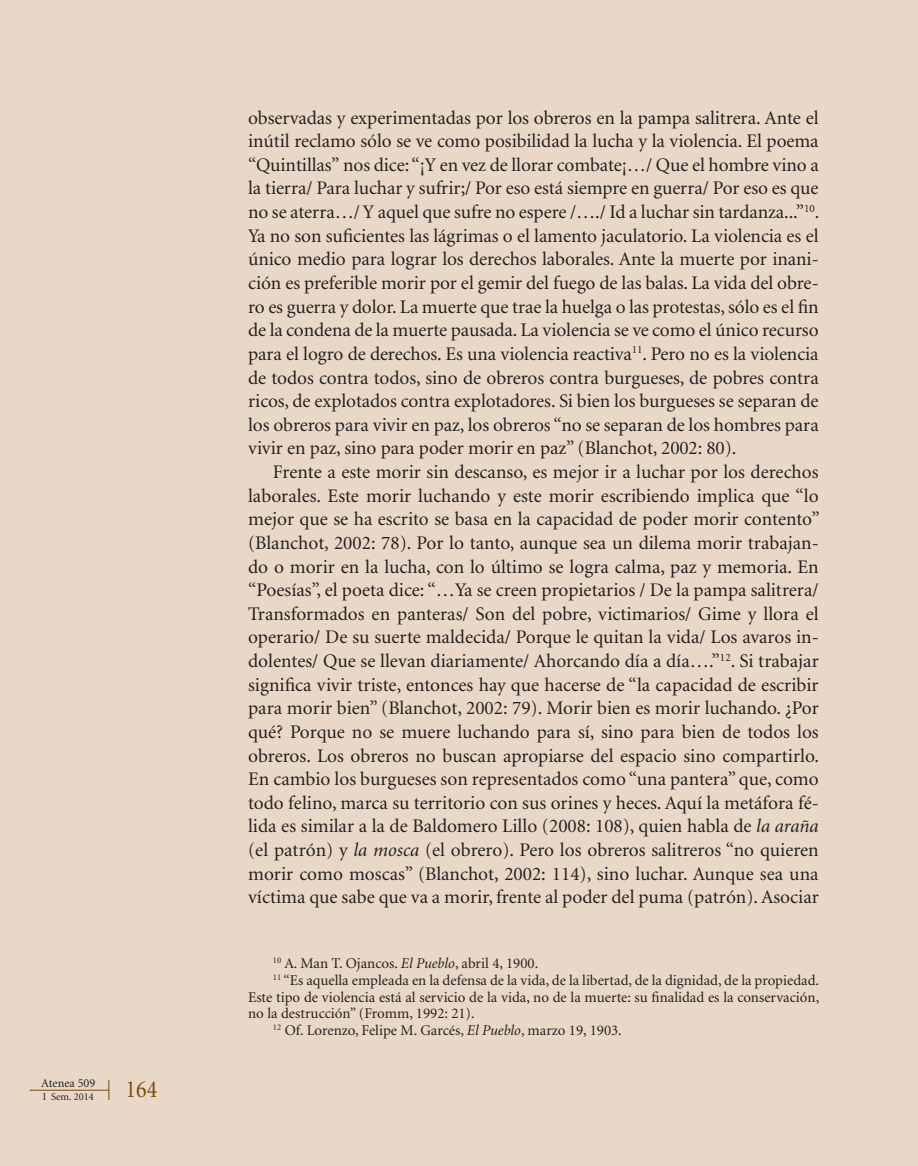
<style>
.page{position:relative;width:918px;height:1166px;background:#e9d8c7}
.page>*{position:absolute;margin:0;border:0;box-sizing:border-box;transform-origin:0 0}
.t1{font:24.5px "Minion";color:#7d4704;scale:.9 1}
.t2{font:19.25px/23.6px "Minion";letter-spacing:-.005em;color:#231f20;text-align:justify}
.Texto_nota_al_final{font:14.88px/16.6px "Minion";color:#231f20;text-align:justify}
.t3{font:12.25px "Minion";color:#231f20}
.t4{font:10.5px "Minion";color:#231f20}
.s1{font-style:italic}
</style>
<div class="page">
<hr style="left:30px;top:1090px;width:79px;height:1px;background:#7d4704">
<svg style="left:109px;top:1080px;width:1px;height:20px"></svg>
<p class="t3" style="left:41px;top:1077px;width:56px">Atenea 509</p>
<p class="t4" style="left:43px;top:1091px;width:53px">I Sem. 2014</p>
<p class="t1" style="left:126px;top:1077px;width:37px">164</p>
<p class="t2" style="left:248px;top:106px;width:573px">observadas y experimentadas por los obreros en la pampa salitrera. Ante el inútil reclamo sólo se ve como posibilidad la lucha y la violencia. El poema “Quintillas” nos dice: “¡Y en vez de llorar combate¡…/ Que el hombre vino a la tierra/ Para luchar y sufrir;/ Por eso está siempre en guerra/ Por eso es que no se aterra…/ Y aquel que sufre no espere /…./ Id a luchar sin tardanza...”<sup>10</sup>.<br>Ya no son suficientes las lágrimas o el lamento jaculatorio. La violencia es el único medio para lograr los derechos laborales. Ante la muerte por inani&shy;ción es preferible morir por el gemir del fuego de las balas. La vida del obre&shy;ro es guerra y dolor. La muerte que trae la huelga o las protestas, sólo es el fin de la condena de la muerte pausada. La violencia se ve como el único recurso para el logro de derechos. Es una violencia reactiva<sup>11</sup>. Pero no es la violencia de todos contra todos, sino de obreros contra burgueses, de pobres contra ricos, de explotados contra explotadores. Si bien los burgueses se separan de los obreros para vivir en paz, los obreros “no se separan de los hombres para vivir en paz, sino para poder morir en paz” (Blanchot, 2002: 80).</p>
<p class="t2" style="left:248px;top:461px;width:573px;text-indent:25px">Frente a este morir sin descanso, es mejor ir a luchar por los derechos laborales. Este morir luchando y este morir escribiendo implica que “lo mejor que se ha escrito se basa en la capacidad de poder morir contento” (Blanchot, 2002: 78). Por lo tanto, aunque sea un dilema morir trabajan&shy;do o morir en la lucha, con lo último se logra calma, paz y memoria. En “Poesías”, el poeta dice: “…Ya se creen propietarios / De la pampa salitrera/ Transformados en panteras/ Son del pobre, victimarios/ Gime y llora el operario/ De su suerte maldecida/ Porque le quitan la vida/ Los avaros in&shy;dolentes/ Que se llevan diariamente/ Ahorcando día a día….”<sup>12</sup>. Si trabajar significa vivir triste, entonces hay que hacerse de “la capacidad de escribir para morir bien” (Blanchot, 2002: 79). Morir bien es morir luchando. ¿Por qué? Porque no se muere luchando para sí, sino para bien de todos los obreros. Los obreros no buscan apropiarse del espacio sino compartirlo.<br>En cambio los burgueses son representados como “una pantera” que, como todo felino, marca su territorio con sus orines y heces. Aquí la metáfora fé&shy;lida es similar a la de Baldomero Lillo (2008: 108), quien habla de <span class="s1">la araña </span>(el patrón) y <span class="s1">la mosca</span> (el obrero). Pero los obreros salitreros “no quieren morir como moscas” (Blanchot, 2002: 114), sino luchar. Aunque sea una víctima que sabe que va a morir, frente al poder del puma (patrón). Asociar</p>
<p class="Texto_nota_al_final" style="left:273px;top:956px;width:267px"><sup>10</sup> A. Man T. Ojancos. <span class="s1">El Pueblo</span>, abril 4, 1900.</p>
<p class="Texto_nota_al_final" style="left:248px;top:972px;width:572px;text-indent:25px"><sup>11</sup> “Es aquella empleada en la defensa de la vida, de la libertad, de la dignidad, de la propiedad.<br>Este tipo de violencia está al servicio de la vida, no de la muerte: su finalidad es la conservación, no la destrucción” (Fromm, 1992: 21).</p>
<p class="Texto_nota_al_final" style="left:273px;top:1022px;width:350px"><sup>12</sup> Of. Lorenzo, Felipe M. Garcés, <span class="s1">El Pueblo</span>, marzo 19, 1903.</p>
</div>
